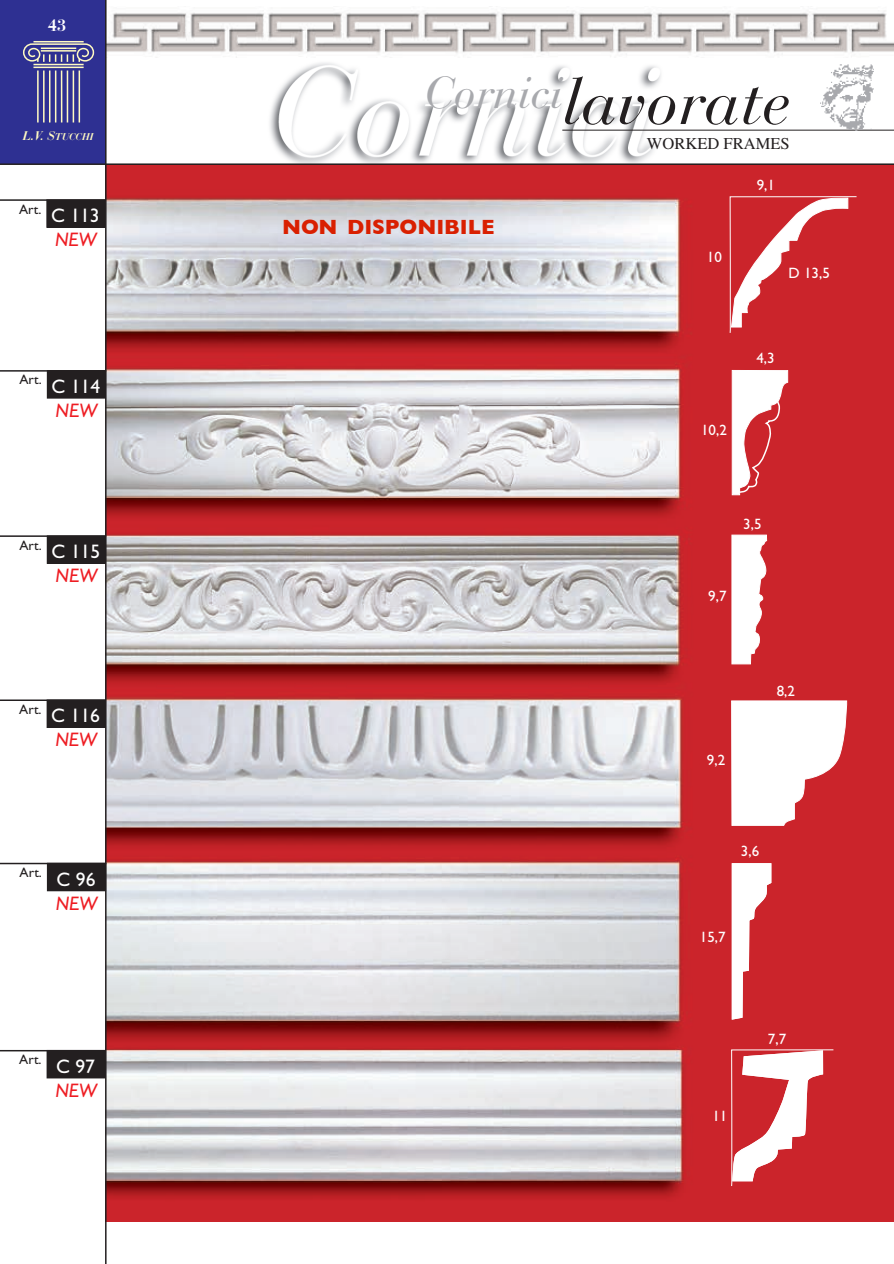
<style>
.page{position:relative;width:894px;height:1264px;background:#fff}
.page>*{position:absolute;margin:0;border:0;box-sizing:border-box;transform-origin:0 0}
.t1{font:italic 65.1px "Bauer Bodoni";color:#231f20}
.t2{font:italic 44.4px "Bauer Bodoni";color:#a8a9ad}
.t3{font:700 21px "Gill Sans";color:#d92001}
.t4{font:19.5px "Gill Sans";color:#fff}
.t5{font:italic 19.5px "Gill Sans";color:#ee1d23}
.t6{font:16.5px "Times";color:#231f20}
.t7{font:700 16.5px "Bauer Bodoni";color:#fff}
.t8{font:15px "Gill Sans";color:#fff}
.t9{font:13.65px "Gill Sans";letter-spacing:.01em;color:#231f20}
.t10{font:italic 700 9.75px "Bauer Bodoni";color:#fffac2}
.s1{font-size:12.45px}
</style>
<div class="page">
<img style="left:270px;top:62px;width:429px;height:101px">
<img style="left:106px;top:165px;width:787px;height:1056px">
<div style="left:47px;top:200px;width:58px;height:27px;background:#231f20"></div>
<div style="left:46px;top:199px;width:59px;height:29px;border:2px solid #231f20"></div>
<hr style="left:0;top:199px;width:106px;height:2px;background:#231f20">
<div style="left:48px;top:371px;width:57px;height:27px;background:#231f20"></div>
<div style="left:47px;top:370px;width:59px;height:29px;border:2px solid #231f20"></div>
<hr style="left:0;top:370px;width:106px;height:2px;background:#231f20">
<div style="left:47px;top:536px;width:58px;height:27px;background:#231f20"></div>
<div style="left:47px;top:535px;width:59px;height:29px;border:2px solid #231f20"></div>
<hr style="left:0;top:535px;width:106px;height:2px;background:#231f20">
<div style="left:47px;top:700px;width:58px;height:27px;background:#231f20"></div>
<div style="left:47px;top:699px;width:59px;height:29px;border:2px solid #231f20"></div>
<hr style="left:0;top:699px;width:106px;height:2px;background:#231f20">
<svg style="left:731px;top:535px;width:35px;height:129px"></svg>
<div style="left:48px;top:863px;width:57px;height:27px;background:#231f20"></div>
<div style="left:47px;top:863px;width:59px;height:28px;border:2px solid #231f20"></div>
<hr style="left:0;top:863px;width:106px;height:1px;background:#231f20">
<div style="left:47px;top:1051px;width:58px;height:27px;background:#231f20"></div>
<hr style="left:0;top:1050px;width:106px;height:1px;background:#231f20">
<svg style="left:730px;top:862px;width:41px;height:158px"></svg>
<img style="left:106px;top:6px;width:787px;height:53px">
<div style="left:0;top:0;width:106px;height:164px;background:#2e3092"></div>
<hr style="left:562px;top:130px;width:331px;height:1px;background:#231f20">
<img style="left:820px;top:64px;width:54px;height:66px">
<hr style="left:49px;top:71px;width:1px;height:51px;background:#fffac2">
<hr style="left:55px;top:71px;width:1px;height:51px;background:#fffac2">
<hr style="left:61px;top:71px;width:1px;height:51px;background:#fffac2">
<hr style="left:43px;top:71px;width:2px;height:51px;background:#fffac2">
<hr style="left:37px;top:71px;width:2px;height:51px;background:#fffac2">
<hr style="left:67px;top:71px;width:1px;height:51px;background:#fffac2">
<hr style="left:73px;top:71px;width:1px;height:51px;background:#fffac2">
<hr style="left:79px;top:71px;width:1px;height:51px;background:#fffac2">
<hr style="left:33px;top:64px;width:51px;height:1px;background:#fffac2">
<hr style="left:33px;top:67px;width:51px;height:1px;background:#fffac2">
<svg style="left:23px;top:43px;width:72px;height:19px"></svg>
<hr style="left:33px;top:41px;width:51px;height:1px;background:#fffac2">
<hr style="left:0;top:163px;width:893px;height:2px;background:#231f20">
<hr style="left:105px;top:0;width:1px;height:1264px;background:#231f20">
<svg style="left:729px;top:196px;width:142px;height:141px;background:#d2444a"></svg>
<svg style="left:730px;top:700px;width:117px;height:126px"></svg>
<svg style="left:731px;top:370px;width:57px;height:125px"></svg>
<svg style="left:730px;top:1049px;width:103px;height:141px"></svg>
<p class="t7" style="left:48px;top:16px;width:20px">43</p>
<p class="t10" style="left:23px;top:130px;width:72px"><span class="s1">L.V. S</span>TUCCHI</p>
<p class="t9" style="left:19px;top:201px;width:24px">Art.</p>
<h3 class="t4" style="left:51px;top:204px;width:50px">C 113</h3>
<h3 class="t5" style="left:55px;top:228px;width:43px">NEW</h3>
<p class="t9" style="left:19px;top:372px;width:24px">Art.</p>
<h3 class="t4" style="left:51px;top:375px;width:50px">C 114</h3>
<h3 class="t5" style="left:56px;top:399px;width:43px">NEW</h3>
<p class="t9" style="left:19px;top:537px;width:24px">Art.</p>
<h3 class="t4" style="left:51px;top:540px;width:50px">C 115</h3>
<h3 class="t5" style="left:56px;top:564px;width:43px">NEW</h3>
<p class="t9" style="left:19px;top:701px;width:24px">Art.</p>
<h3 class="t4" style="left:51px;top:704px;width:50px">C 116</h3>
<h3 class="t5" style="left:55px;top:728px;width:43px">NEW</h3>
<p class="t9" style="left:20px;top:864px;width:24px">Art.</p>
<h3 class="t4" style="left:57px;top:868px;width:40px">C 96</h3>
<h3 class="t5" style="left:56px;top:892px;width:43px">NEW</h3>
<p class="t9" style="left:19px;top:1052px;width:24px">Art.</p>
<h3 class="t4" style="left:56px;top:1055px;width:40px">C 97</h3>
<h3 class="t5" style="left:55px;top:1079px;width:43px">NEW</h3>
<h2 class="t2" style="left:424px;top:66px;width:140px">Cornici</h2>
<h1 class="t1" style="left:562px;top:62px;width:229px">lavorate</h1>
<p class="t6" style="left:646px;top:134px;width:144px">WORKED FRAMES</p>
<h3 class="t3" style="left:282px;top:215px;width:214px">NON DISPONIBILE</h3>
<p class="t8" style="left:706px;top:248px;width:16px">10</p>
<p class="t8" style="left:700px;top:421px;width:27px">10,2</p>
<p class="t8" style="left:756px;top:176px;width:20px">9,1</p>
<p class="t8" style="left:788px;top:265px;width:43px">D 13,5</p>
<p class="t8" style="left:756px;top:349px;width:20px">4,3</p>
<p class="t8" style="left:743px;top:515px;width:20px">3,5</p>
<p class="t8" style="left:708px;top:587px;width:20px">9,7</p>
<p class="t8" style="left:706px;top:751px;width:20px">9,2</p>
<p class="t8" style="left:776px;top:683px;width:20px">8,2</p>
<p class="t8" style="left:740px;top:842px;width:20px">3,6</p>
<p class="t8" style="left:699px;top:929px;width:27px">15,7</p>
<p class="t8" style="left:712px;top:1107px;width:16px">11</p>
<p class="t8" style="left:767px;top:1030px;width:20px">7,7</p>
</div>
